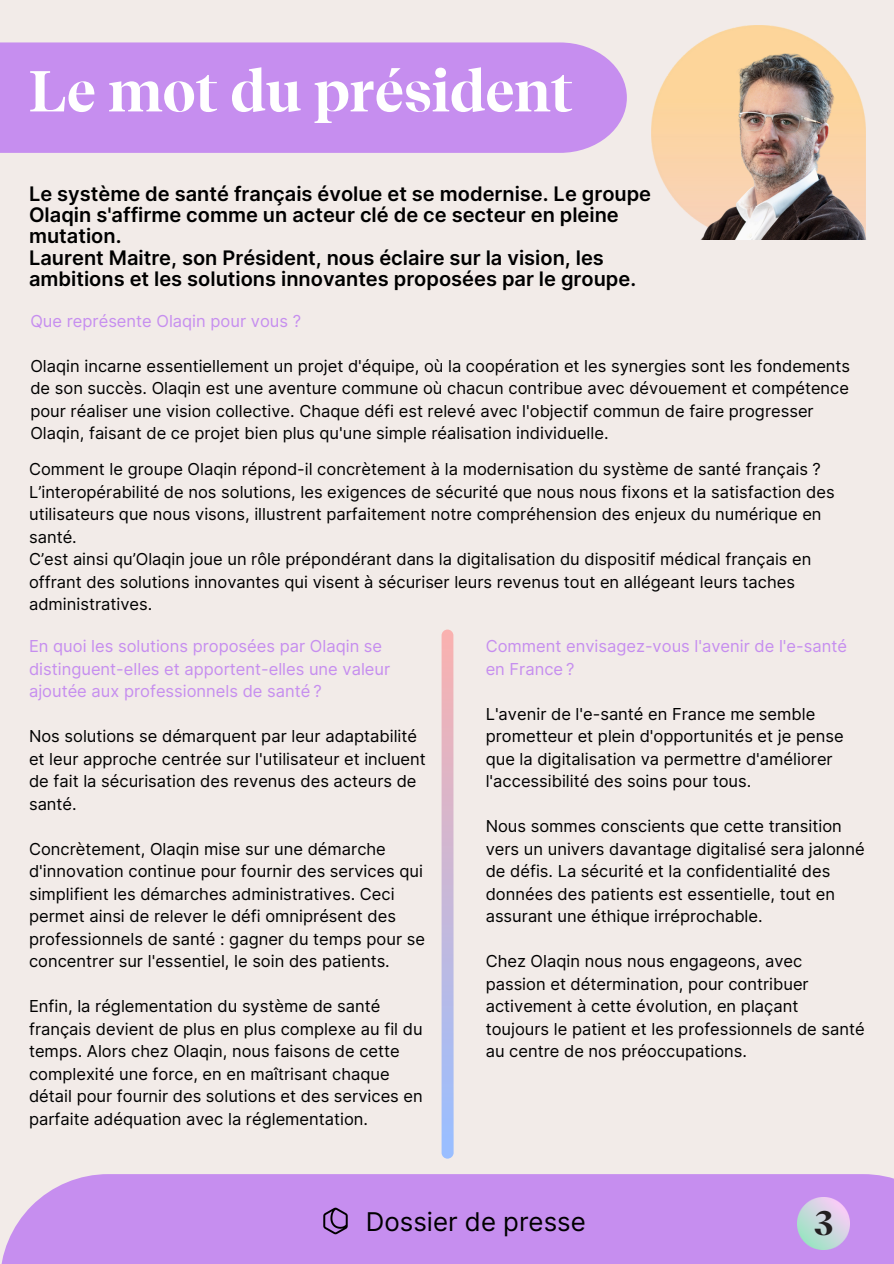
<style>
.page{position:relative;width:894px;height:1264px;background:#fff}
.page>*{position:absolute;margin:0;border:0;box-sizing:border-box;transform-origin:0 0}
.t1{font:700 57.45px "Recife Display";color:#fff}
.t2{font:700 34.5px "Recife Display";color:#231f20}
.t3{font:25.8px "Inter";color:#000}
.t4{font:600 20.1px/21.3px "Inter";color:#000}
.t5{font:16.5px/22.5px "Inter";color:#000}
.t6{font:16.5px/22.5px "Inter";color:#c68eef}
</style>
<div class="page">
<div style="left:0;top:0;width:893px;height:1263px;background:#f2ebe8"></div>
<img style="left:651px;top:26px;width:166px;height:192px">
<img style="left:693px;top:42px;width:173px;height:197px">
<div style="left:0;top:1174px;width:893px;height:89px;background:#c68eef"></div>
<img style="left:323px;top:1207px;width:25px;height:28px">
<img style="left:797px;top:1197px;width:52px;height:52px">
<svg style="left:441px;top:629px;width:12px;height:529px;background:#cabad8"></svg>
<div style="left:0;top:42px;width:626px;height:111px;background:#c68eef"></div>
<p class="t1" style="left:29px;top:56px;width:545px">Le mot du président</p>
<p class="t4" style="left:29px;top:183px;width:623px">Le système de santé français évolue et se modernise. Le groupe Olaqin s'affirme comme un acteur clé de ce secteur en pleine mutation.<br>Laurent Maitre, son Président, nous éclaire sur la vision, les ambitions et les solutions innovantes proposées par le groupe.</p>
<p class="t6" style="left:30px;top:309px;width:272px">Que représente Olaqin pour vous ?</p>
<h2 class="t5" style="left:30px;top:354px;width:821px">Olaqin incarne essentiellement un projet d'équipe, où la coopération et les synergies sont les fondements de son succès. Olaqin est une aventure commune où chacun contribue avec dévouement et compétence pour réaliser une vision collective. Chaque défi est relevé avec l'objectif commun de faire progresser Olaqin, faisant de ce projet bien plus qu'une simple réalisation individuelle.</h2>
<p class="t5" style="left:29px;top:458px;width:793px">Comment le groupe Olaqin répond-il concrètement à la modernisation du système de santé français ?</p>
<h1 class="t5" style="left:29px;top:480px;width:806px">L’interopérabilité de nos solutions, les exigences de sécurité que nous nous fixons et la satisfaction des utilisateurs que nous visons, illustrent parfaitement notre compréhension des enjeux du numérique en santé.</h1>
<p class="t5" style="left:29px;top:548px;width:783px">C’est ainsi qu’Olaqin joue un rôle prépondérant dans la digitalisation du dispositif médical français en offrant des solutions innovantes qui visent à sécuriser leurs revenus tout en allégeant leurs taches administratives.</p>
<p class="t6" style="left:29px;top:635px;width:362px">En quoi les solutions proposées par Olaqin se distinguent-elles et apportent-elles une valeur ajoutée aux professionnels de santé ?</p>
<p class="t5" style="left:29px;top:725px;width:398px">Nos solutions se démarquent par leur adaptabilité et leur approche centrée sur l'utilisateur et incluent de fait la sécurisation des revenus des acteurs de santé.</p>
<p class="t5" style="left:29px;top:837px;width:397px">Concrètement, Olaqin mise sur une démarche d'innovation continue pour fournir des services qui simplifient les démarches administratives. Ceci permet ainsi de relever le défi omniprésent des professionnels de santé : gagner du temps pour se concentrer sur l'essentiel, le soin des patients.</p>
<p class="t5" style="left:29px;top:995px;width:395px">Enfin, la réglementation du système de santé français devient de plus en plus complexe au fil du temps. Alors chez Olaqin, nous faisons de cette complexité une force, en en maîtrisant chaque détail pour fournir des solutions et des services en parfaite adéquation avec la réglementation.</p>
<p class="t6" style="left:485px;top:635px;width:363px">Comment envisagez-vous l'avenir de l'e-santé en France ?</p>
<p class="t5" style="left:485px;top:702px;width:359px">L'avenir de l'e-santé en France me semble prometteur et plein d'opportunités et je pense que la digitalisation va permettre d'améliorer l'accessibilité des soins pour tous.</p>
<p class="t5" style="left:485px;top:815px;width:380px">Nous sommes conscients que cette transition vers un univers davantage digitalisé sera jalonné de défis. La sécurité et la confidentialité des données des patients est essentielle, tout en assurant une éthique irréprochable.</p>
<p class="t5" style="left:485px;top:950px;width:380px">Chez Olaqin nous nous engageons, avec passion et détermination, pour contribuer activement à cette évolution, en plaçant toujours le patient et les professionnels de santé au centre de nos préoccupations.</p>
<p class="t3" style="left:366px;top:1205px;width:221px">Dossier de presse</p>
<p class="t2" style="left:813px;top:1202px;width:22px">3</p>
</div>
